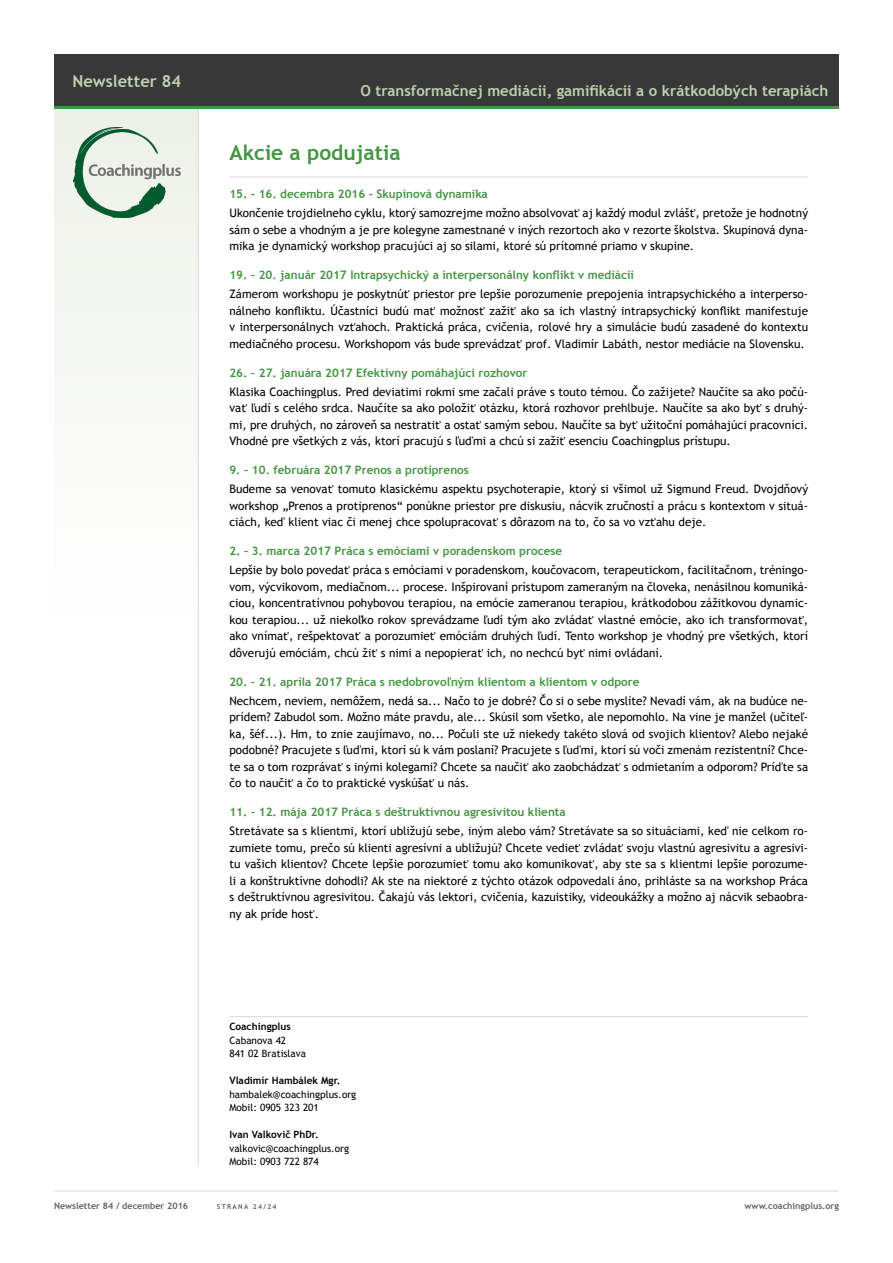
<style>
.page{position:relative;width:893px;height:1263px;background:#fff}
.page>*{position:absolute;margin:0;border:0;box-sizing:border-box;transform-origin:0 0}
.t1{font:700 21px "Trebuchet MS";color:#449542}
.t2{font:700 16.5px "Trebuchet MS";color:#c0d2b0}
.t3{font:700 15px "Trebuchet MS";color:#c0d2b0}
.t4{font:11.7px/16.5px "Trebuchet MS";color:#000;text-align:justify}
.t5{font:700 11.7px "Trebuchet MS";color:#449542}
.t6{font:10.05px/13.5px "Trebuchet MS";color:#000}
.t7{font:700 10.05px "Trebuchet MS";color:#000}
.t8{font:700 9px "Trebuchet MS";color:#636362}
.t9{font:700 6.75px "Trebuchet MS";letter-spacing:.2em;color:#636362}
</style>
<div class="page">
<div style="left:54px;top:106px;width:145px;height:525px;background:#f7f9f5"></div>
<hr style="left:54px;top:1191px;width:785px;height:1px;background:#dadad9">
<hr style="left:198px;top:108px;width:1px;height:1057px;background:#dadad9">
<div style="left:54px;top:54px;width:785px;height:53px;background:#383838"></div>
<hr style="left:54px;top:106px;width:785px;height:3px;background:#449542">
<img style="left:74px;top:127px;width:106px;height:91px">
<hr style="left:229px;top:177px;width:579px;height:1px;background:#dadad9">
<hr style="left:229px;top:1016px;width:579px;height:1px;background:#dadad9">
<h2 class="t2" style="left:72px;top:70px;width:110px">Newsletter 84</h2>
<p class="t3" style="left:361px;top:81px;width:469px">O transformačnej mediácii, gamifikácii a o krátkodobých terapiách</p>
<h1 class="t1" style="left:229px;top:139px;width:173px">Akcie a podujatia</h1>
<p class="t5" style="left:229px;top:187px;width:260px">15. - 16. decembra 2016 - Skupinová dynamika</p>
<p class="t4" style="left:229px;top:205px;width:580px">Ukončenie trojdielneho cyklu, ktorý samozrejme možno absolvovať aj každý modul zvlášť, pretože je hodnotný sám o sebe a vhodným a je pre kolegyne zamestnané v iných rezortoch ako v rezorte školstva. Skupinová dyna&shy;mika je dynamický workshop pracujúci aj so silami, ktoré sú prítomné priamo v skupine.</p>
<p class="t5" style="left:229px;top:268px;width:406px">19. – 20. január 2017 Intrapsychický a interpersonálny konflikt v mediácii</p>
<p class="t4" style="left:229px;top:286px;width:580px">Zámerom workshopu je poskytnúť priestor pre lepšie porozumenie prepojenia intrapsychického a interperso&shy;nálneho konfliktu. Účastníci budú mať možnosť zažiť ako sa ich vlastný intrapsychický konflikt manifestuje v interpersonálnych vzťahoch. Praktická práca, cvičenia, rolové hry a simulácie budú zasadené do kontextu mediačného procesu. Workshopom vás bude sprevádzať prof. Vladimír Labáth, nestor mediácie na Slovensku.</p>
<p class="t5" style="left:229px;top:365px;width:300px">26. – 27. januára 2017 Efektívny pomáhajúci rozhovor</p>
<p class="t4" style="left:229px;top:384px;width:580px">Klasika Coachingplus. Pred deviatimi rokmi sme začali práve s touto témou. Čo zažijete? Naučíte sa ako počú&shy;vať ľudí s celého srdca. Naučíte sa ako položiť otázku, ktorá rozhovor prehlbuje. Naučíte sa ako byť s druhý&shy;mi, pre druhých, no zároveň sa nestratiť a ostať samým sebou. Naučíte sa byť užitoční pomáhajúci pracovníci.<br>Vhodné pre všetkých z vás, ktorí pracujú s ľuďmi a chcú si zažiť esenciu Coachingplus prístupu.</p>
<p class="t5" style="left:229px;top:463px;width:241px">9. – 10. februára 2017 Prenos a protiprenos</p>
<p class="t4" style="left:229px;top:481px;width:580px">Budeme sa venovať tomuto klasickému aspektu psychoterapie, ktorý si všimol už Sigmund Freud. Dvojdňový workshop „Prenos a protiprenos“ ponúkne priestor pre diskusiu, nácvik zručností a prácu s kontextom v situá&shy;ciách, keď klient viac či menej chce spolupracovať s dôrazom na to, čo sa vo vzťahu deje.</p>
<p class="t5" style="left:229px;top:544px;width:334px">2. – 3. marca 2017 Práca s emóciami v poradenskom procese</p>
<p class="t4" style="left:229px;top:562px;width:580px">Lepšie by bolo povedať práca s emóciami v poradenskom, koučovacom, terapeutickom, facilitačnom, tréningo&shy;vom, výcvikovom, mediačnom... procese. Inšpirovaní prístupom zameraným na človeka, nenásilnou komuniká&shy;ciou, koncentratívnou pohybovou terapiou, na emócie zameranou terapiou, krátkodobou zážitkovou dynamic&shy;kou terapiou... už niekoľko rokov sprevádzame ľudí tým ako zvládať vlastné emócie, ako ich transformovať, ako vnímať, rešpektovať a porozumieť emóciám druhých ľudí. Tento workshop je vhodný pre všetkých, ktorí dôverujú emóciám, chcú žiť s nimi a nepopierať ich, no nechcú byť nimi ovládaní.</p>
<p class="t5" style="left:229px;top:674px;width:412px">20. – 21. apríla 2017 Práca s nedobrovoľným klientom a klientom v odpore</p>
<p class="t4" style="left:229px;top:692px;width:580px">Nechcem, neviem, nemôžem, nedá sa... Načo to je dobré? Čo si o sebe myslíte? Nevadí vám, ak na budúce ne&shy;prídem? Zabudol som. Možno máte pravdu, ale... Skúsil som všetko, ale nepomohlo. Na vine je manžel (učiteľ&shy;ka, šéf...). Hm, to znie zaujímavo, no... Počuli ste už niekedy takéto slová od svojich klientov? Alebo nejaké podobné? Pracujete s ľuďmi, ktorí sú k vám poslaní? Pracujete s ľuďmi, ktorí sú voči zmenám rezistentní? Chce&shy;te sa o tom rozprávať s inými kolegami? Chcete sa naučiť ako zaobchádzať s odmietaním a odporom? Príďte sa čo to naučiť a čo to praktické vyskúšať u nás.</p>
<p class="t5" style="left:229px;top:805px;width:338px">11. – 12. mája 2017 Práca s deštruktívnou agresivitou klienta</p>
<p class="t4" style="left:229px;top:823px;width:580px">Stretávate sa s klientmi, ktorí ubližujú sebe, iným alebo vám? Stretávate sa so situáciami, keď nie celkom ro&shy;zumiete tomu, prečo sú klienti agresívni a ubližujú? Chcete vedieť zvládať svoju vlastnú agresivitu a agresivi&shy;tu vašich klientov? Chcete lepšie porozumieť tomu ako komunikovať, aby ste sa s klientmi lepšie porozume&shy;li a konštruktívne dohodli? Ak ste na niektoré z týchto otázok odpovedali áno, prihláste sa na workshop Práca s deštruktívnou agresivitou. Čakajú vás lektori, cvičenia, kazuistiky, videoukážky a možno aj nácvik sebaobra&shy;ny ak príde hosť.</p>
<p class="t7" style="left:229px;top:1020px;width:63px">Coachingplus</p>
<p class="t6" style="left:229px;top:1033px;width:78px">Cabanova 42<br>841 02 Bratislava</p>
<p class="t7" style="left:229px;top:1074px;width:113px">Vladimír Hambálek Mgr.</p>
<p class="t6" style="left:229px;top:1087px;width:128px">hambalek@coachingplus.org<br>Mobil: 0905 323 201</p>
<p class="t7" style="left:229px;top:1128px;width:91px">Ivan Valkovič PhDr.</p>
<p class="t6" style="left:229px;top:1141px;width:121px">valkovic@coachingplus.org<br>Mobil: 0903 722 874</p>
<p class="t8" style="left:54px;top:1200px;width:136px">Newsletter 84 / december 2016</p>
<p class="t9" style="left:217px;top:1202px;width:61px">strana 24/24</p>
<p class="t8" style="left:745px;top:1200px;width:96px">www.coachingplus.org</p>
</div>
